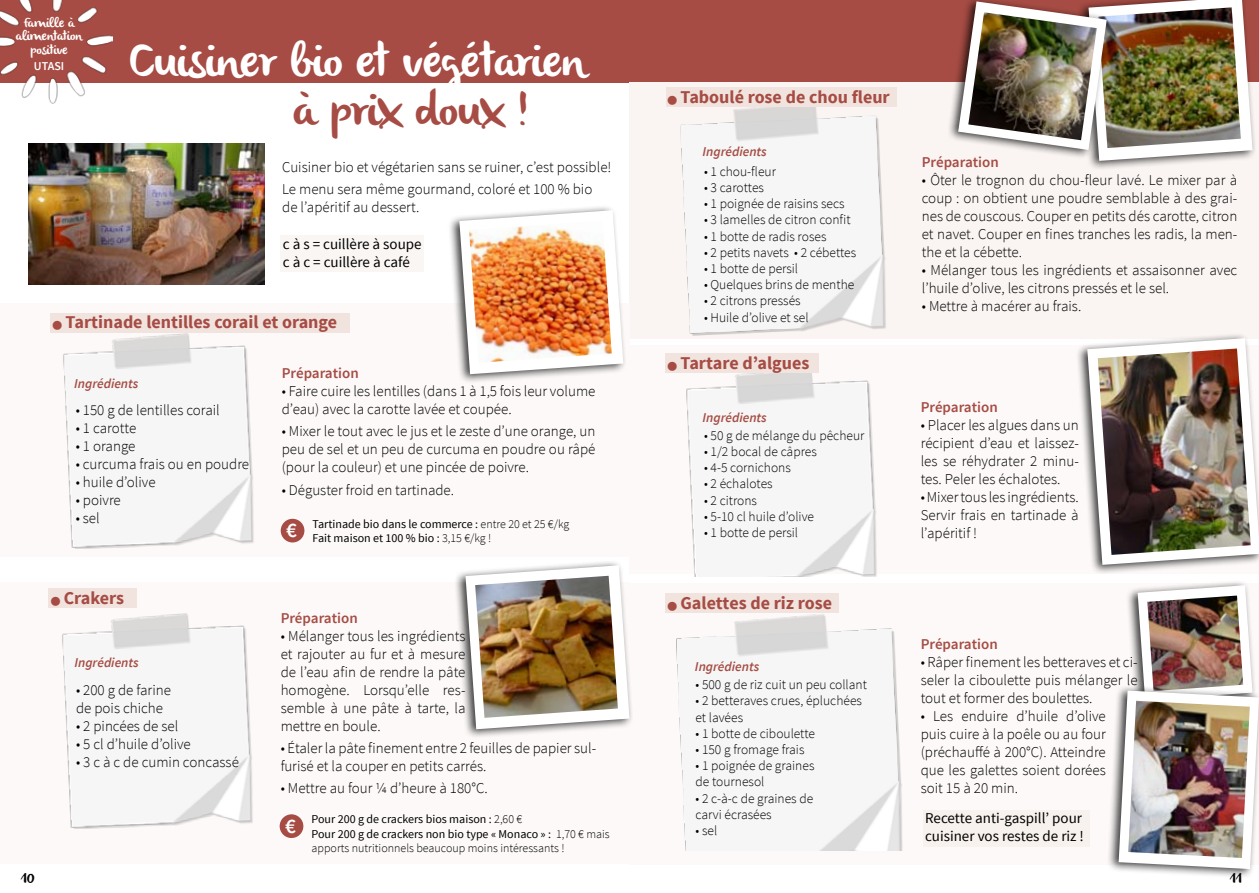
<style>
.page{position:relative;width:1259px;height:893px;background:#fff}
.page>*{position:absolute;margin:0;border:0;box-sizing:border-box;transform-origin:0 0}
.t1{font:48px "olivier";color:#fff}
.t2{font:48px "olivier";color:#a64c44}
.t3{font:700 18px "Source Sans Pro";color:#a64c44}
.t4{font:300 15px/18px "Source Sans Pro";color:#000;text-align:justify}
.t5{font:15px/18px "Source Sans Pro";color:#000}
.t6{font:600 15px "Source Sans Pro";color:#a64c44}
.t7{font:15px "olivier";color:#000}
.t8{font:300 13.5px/16.2px "Source Sans Pro";color:#000}
.t9{font:italic 600 13.5px "Source Sans Pro";color:#a64c44}
.t10{font:13.5px/13.5px "olivier";color:#fff;text-align:center}
.t11{font:12px/14.4px "Source Sans Pro";color:#000}
.t12{font:600 12px "Source Sans Pro";color:#fff}
.s1{font-weight:600;font-size:21px;color:#fff}
.s2{font-weight:300}
</style>
<div class="page">
<div style="left:0;top:0;width:629px;height:82px;background:#a64c44"></div>
<img style="left:0;top:0;width:112px;height:103px">
<div style="left:629px;top:0;width:630px;height:82px;background:#a64c44"></div>
<div style="left:629px;top:82px;width:630px;height:257px;background:#faf5f3"></div>
<img style="left:680px;top:101px;width:217px;height:235px">
<div style="left:1076px;top:0;width:179px;height:170px;background:#000;opacity:.75"></div>
<div style="left:629px;top:345px;width:630px;height:229px;background:#fcf9f8"></div>
<img style="left:686px;top:373px;width:191px;height:204px">
<div style="left:629px;top:583px;width:630px;height:281px;background:#fcf9f8"></div>
<img style="left:676px;top:614px;width:227px;height:236px">
<div style="left:946px;top:0;width:163px;height:159px;background:#000;opacity:.75"></div>
<img style="left:958px;top:0;width:294px;height:161px">
<img style="left:968px;top:12px;width:128px;height:128px">
<div style="left:1075px;top:332px;width:184px;height:242px;background:#000;opacity:.75"></div>
<svg style="left:1087px;top:338px;width:172px;height:227px"></svg>
<img style="left:1097px;top:348px;width:153px;height:207px">
<div style="left:1125px;top:579px;width:130px;height:130px;background:#000;opacity:.75"></div>
<div style="left:0;top:303px;width:629px;height:253px;background:#fcf9f8"></div>
<img style="left:50px;top:332px;width:204px;height:217px">
<div style="left:447px;top:204px;width:179px;height:179px;background:#000;opacity:.75"></div>
<svg style="left:459px;top:210px;width:164px;height:164px"></svg>
<img style="left:469px;top:221px;width:143px;height:142px">
<div style="left:51px;top:313px;width:299px;height:20px;background:#f1e4de"></div>
<div style="left:281px;top:519px;width:23px;height:23px;background:#a64c44;border-radius:50%"></div>
<img style="left:28px;top:144px;width:237px;height:140px">
<div style="left:0;top:583px;width:629px;height:281px;background:#fcf9f8"></div>
<img style="left:62px;top:613px;width:191px;height:215px">
<div style="left:280px;top:814px;width:23px;height:24px;background:#a64c44;border-radius:50%"></div>
<div style="left:453px;top:559px;width:180px;height:179px;background:#000;opacity:.75"></div>
<svg style="left:465px;top:565px;width:164px;height:164px"></svg>
<img style="left:475px;top:576px;width:143px;height:142px">
<div style="left:49px;top:588px;width:88px;height:20px;background:#f1e4de"></div>
<div style="left:665px;top:87px;width:231px;height:20px;background:#f1e4de"></div>
<div style="left:665px;top:353px;width:154px;height:20px;background:#f1e4de"></div>
<div style="left:665px;top:593px;width:174px;height:20px;background:#f1e4de"></div>
<div style="left:281px;top:235px;width:143px;height:37px;background:#faf6f4"></div>
<div style="left:1106px;top:684px;width:153px;height:194px;background:#000;opacity:.75"></div>
<img style="left:1118px;top:585px;width:141px;height:284px">
<img style="left:1128px;top:701px;width:121px;height:157px">
<div style="left:923px;top:810px;width:167px;height:37px;background:#f8f2ee"></div>
<p class="t10" style="left:16px;top:16px;width:68px">Famille à alimentation positive</p>
<p class="t12" style="left:34px;top:59px;width:32px">UTASI</p>
<h1 class="t1" style="left:129px;top:33px;width:458px">Cuisiner bio et végétarien</h1>
<h1 class="t2" style="left:293px;top:81px;width:237px">à prix doux !</h1>
<p class="t4" style="left:282px;top:156px;width:331px;line-height:22.2px">Cuisiner bio et végétarien sans se ruiner, c’est possible!<br>Le menu sera même gourmand, coloré et 100 % bio</p>
<p class="t4" style="left:282px;top:198px;width:139px">de l’apéritif au dessert.</p>
<p class="t5" style="left:283px;top:235px;width:140px">c à s = cuillère à soupe c à c = cuillère à café</p>
<p class="t3" style="left:53px;top:311px;width:286px">■ Tartinade lentilles corail et orange</p>
<p class="t9" style="left:74px;top:375px;width:66px">Ingrédients</p>
<p class="t4" style="left:76px;top:401px;width:146px">• 150 g de lentilles corail</p>
<p class="t4" style="left:76px;top:419px;width:62px">• 1 carotte</p>
<p class="t4" style="left:76px;top:437px;width:61px">• 1 orange</p>
<p class="t4" style="left:76px;top:455px;width:175px">• curcuma frais ou en poudre</p>
<p class="t4" style="left:76px;top:473px;width:81px">• huile d’olive</p>
<p class="t4" style="left:76px;top:491px;width:47px">• poivre</p>
<p class="t4" style="left:76px;top:509px;width:26px">• sel</p>
<p class="t3" style="left:51px;top:586px;width:75px">■ Crakers</p>
<p class="t9" style="left:74px;top:654px;width:66px">Ingrédients</p>
<p class="t4" style="left:76px;top:681px;width:96px">• 200 g de farine de pois chiche</p>
<p class="t4" style="left:76px;top:717px;width:104px">• 2 pincées de sel</p>
<p class="t4" style="left:76px;top:735px;width:116px">• 5 cl d’huile d’olive</p>
<p class="t4" style="left:76px;top:753px;width:164px">• 3 c à c de cumin concassé</p>
<p class="t6" style="left:282px;top:364px;width:79px">Préparation</p>
<p class="t4" style="left:282px;top:382px;width:315px">• Faire cuire les lentilles (dans 1 à 1,5 fois leur volume d’eau) avec la carotte lavée et coupée.</p>
<p class="t4" style="left:282px;top:422px;width:315px">• Mixer le tout avec le jus et le zeste d’une orange, un peu de sel et un peu de curcuma en poudre ou râpé (pour la couleur) et une pincée de poivre.</p>
<p class="t4" style="left:282px;top:481px;width:174px">• Déguster froid en tartinade.</p>
<p class="t11" style="left:313px;top:517px;width:258px;text-indent:-26px"><span class="s1">€</span> Tartinade bio dans le commerce : <span class="s2">entre 20 et 25 €/kg<br></span>Fait maison et 100 % bio : <span class="s2">3,15 €/kg !</span></p>
<p class="t6" style="left:281px;top:608px;width:79px">Préparation</p>
<p class="t4" style="left:281px;top:627px;width:186px">• Mélanger tous les ingrédients et rajouter au fur et à mesure de l’eau afin de rendre la pâte homogène. Lorsqu’elle res&shy;semble à une pâte à tarte, la mettre en boule.</p>
<p class="t4" style="left:281px;top:739px;width:317px">• Étaler la pâte finement entre 2 feuilles de papier sul&shy;furisé et la couper en petits carrés.</p>
<p class="t4" style="left:281px;top:779px;width:209px">• Mettre au four ¼ d’heure à 180°C.</p>
<p class="t11" style="left:311px;top:812px;width:300px;text-indent:-26px"><span class="s1">€</span> Pour 200 g de crackers bios maison : <span class="s2">2,60 €<br></span>Pour 200 g de crackers non bio type « Monaco » : <span class="s2">1,70 € mais apports nutritionnels beaucoup moins intéressants !</span></p>
<p class="t3" style="left:668px;top:85px;width:223px">■ Taboulé rose de chou fleur</p>
<p class="t9" style="left:702px;top:143px;width:66px">Ingrédients</p>
<p class="t8" style="left:704px;top:163px;width:73px">• 1 chou-fleur</p>
<p class="t8" style="left:704px;top:179px;width:61px">• 3 carottes</p>
<p class="t8" style="left:704px;top:196px;width:142px">• 1 poignée de raisins secs</p>
<p class="t8" style="left:704px;top:212px;width:148px">• 3 lamelles de citron confit</p>
<p class="t8" style="left:704px;top:228px;width:124px">• 1 botte de radis roses</p>
<p class="t8" style="left:704px;top:244px;width:154px">• 2 petits navets • 2 cébettes</p>
<p class="t8" style="left:704px;top:260px;width:96px">• 1 botte de persil</p>
<p class="t8" style="left:704px;top:277px;width:152px">• Quelques brins de menthe</p>
<p class="t8" style="left:704px;top:293px;width:98px">• 2 citrons pressés</p>
<p class="t8" style="left:704px;top:309px;width:106px">• Huile d’olive et sel</p>
<p class="t3" style="left:668px;top:351px;width:143px">■ Tartare d’algues</p>
<p class="t9" style="left:702px;top:409px;width:66px">Ingrédients</p>
<p class="t8" style="left:704px;top:427px;width:162px">• 50 g de mélange du pêcheur</p>
<p class="t8" style="left:704px;top:444px;width:114px">• 1/2 bocal de câpres</p>
<p class="t8" style="left:704px;top:460px;width:88px">• 4-5 cornichons</p>
<p class="t8" style="left:704px;top:476px;width:70px">• 2 échalotes</p>
<p class="t8" style="left:704px;top:492px;width:55px">• 2 citrons</p>
<p class="t8" style="left:704px;top:508px;width:111px">• 5-10 cl huile d’olive</p>
<p class="t8" style="left:704px;top:525px;width:96px">• 1 botte de persil</p>
<p class="t3" style="left:668px;top:591px;width:166px">■ Galettes de riz rose</p>
<p class="t9" style="left:695px;top:658px;width:66px">Ingrédients</p>
<p class="t8" style="left:695px;top:677px;width:173px">• 500 g de riz cuit un peu collant</p>
<p class="t8" style="left:695px;top:693px;width:168px">• 2 betteraves crues, épluchées et lavées</p>
<p class="t8" style="left:695px;top:725px;width:121px">• 1 botte de ciboulette</p>
<p class="t8" style="left:695px;top:741px;width:110px">• 150 g fromage frais</p>
<p class="t8" style="left:695px;top:758px;width:120px">• 1 poignée de graines de tournesol</p>
<p class="t8" style="left:695px;top:790px;width:119px">• 2 c-à-c de graines de carvi écrasées</p>
<p class="t8" style="left:695px;top:822px;width:23px">• sel</p>
<p class="t6" style="left:922px;top:153px;width:79px">Préparation</p>
<p class="t4" style="left:922px;top:171px;width:317px">• Ôter le trognon du chou-fleur lavé. Le mixer par à coup : on obtient une poudre semblable à des grai&shy;nes de couscous. Couper en petits dés carotte, citron et navet. Couper en fines tranches les radis, la men&shy;the et la cébette.</p>
<p class="t4" style="left:922px;top:261px;width:317px">• Mélanger tous les ingrédients et assaisonner avec l’huile d’olive, les citrons pressés et le sel.</p>
<p class="t4" style="left:922px;top:297px;width:161px">• Mettre à macérer au frais.</p>
<p class="t6" style="left:920px;top:398px;width:79px">Préparation</p>
<p class="t4" style="left:920px;top:416px;width:160px">• Placer les algues dans un récipient d’eau et laissez&shy;les se réhydrater 2 minu&shy;tes. Peler les échalotes.</p>
<p class="t4" style="left:920px;top:488px;width:160px">• Mixer tous les ingrédients.<br>Servir frais en tartinade à l’apéritif !</p>
<p class="t6" style="left:920px;top:634px;width:79px">Préparation</p>
<p class="t4" style="left:920px;top:653px;width:218px">• Râper finement les betteraves et ci&shy;seler la ciboulette puis mélanger le tout et former des boulettes.</p>
<p class="t4" style="left:920px;top:707px;width:187px">• Les enduire d’huile d’olive puis cuire à la poêle ou au four (préchauffé à 200°C). Atteindre que les galettes soient dorées soit 15 à 20 min.</p>
<p class="t5" style="left:925px;top:810px;width:160px">Recette anti-gaspill’ pour cuisiner vos restes de riz !</p>
<p class="t7" style="left:21px;top:869px;width:15px">10</p>
<p class="t7" style="left:1230px;top:869px;width:13px">11</p>
</div>
